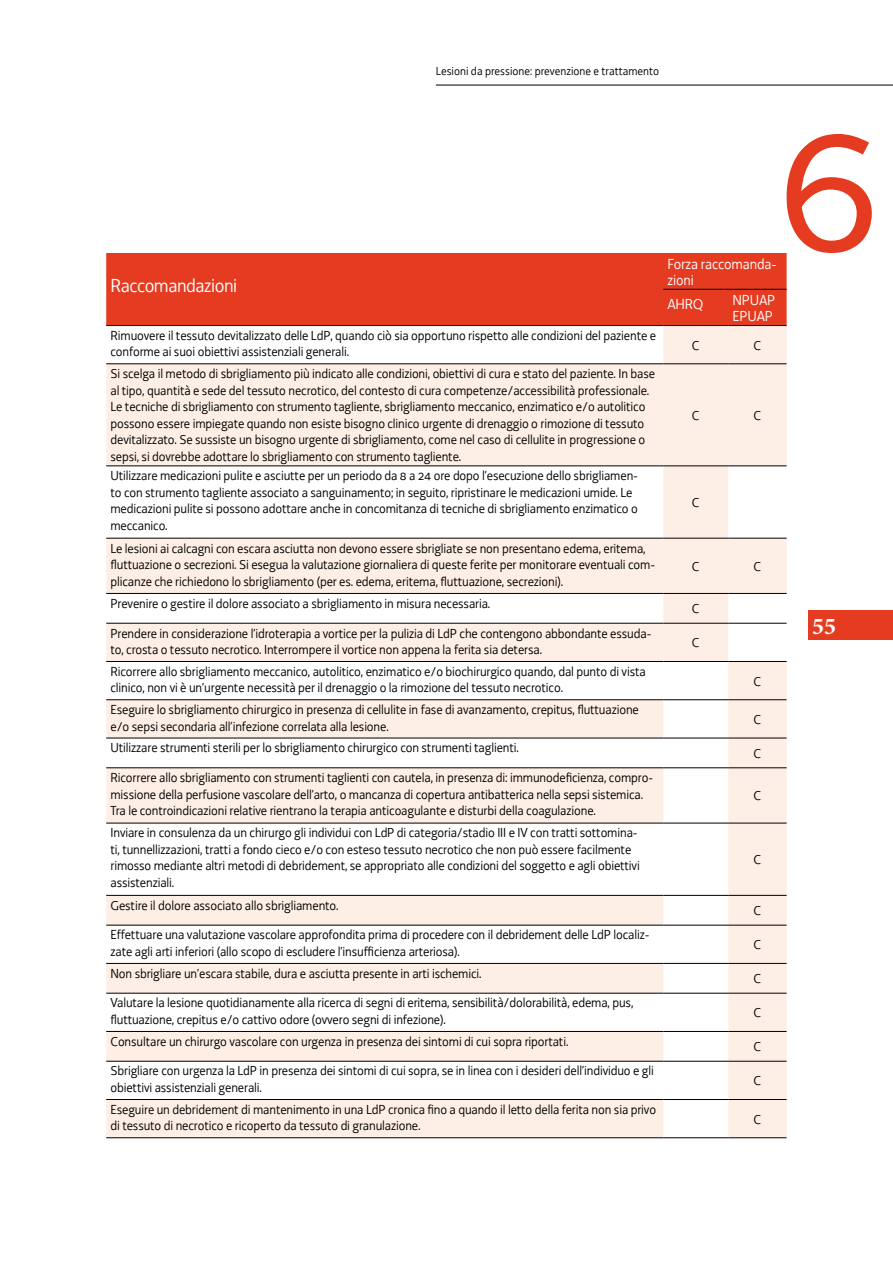
<style>
.page{position:relative;width:893px;height:1263px;background:#fff}
.page>*{position:absolute;margin:0;border:0;box-sizing:border-box;transform-origin:0 0}
.t1{font:700 24px "Minion Pro";color:#fff}
.t2{font:19.5px "Decima WE";letter-spacing:-.025em;color:#fff}
.t3{font:15px/16.5px "Decima WE";letter-spacing:-.01em;color:#fff}
.t4{font:13.5px/16.5px "Decima WE";letter-spacing:-.01em;color:#000}
.t5{font:12px "Decima WE";color:#000}
</style>
<div class="page">
<div style="left:808px;top:610px;width:85px;height:30px;background:#e53b21"></div>
<hr style="left:436px;top:85px;width:457px;height:1px;background:#000">
<svg style="left:787px;top:134px;width:85px;height:119px"></svg>
<div style="left:106px;top:253px;width:681px;height:72px;background:#e53b21"></div>
<svg style="left:106px;top:326px;width:681px;height:811px;fill:#feefe6"></svg>
<hr style="left:663px;top:289px;width:65px;height:1px;background:#000">
<hr style="left:728px;top:289px;width:59px;height:1px;background:#000">
<hr style="left:106px;top:325px;width:557px;height:1px;background:#000">
<hr style="left:663px;top:325px;width:65px;height:1px;background:#000">
<hr style="left:728px;top:325px;width:59px;height:1px;background:#000">
<hr style="left:106px;top:364px;width:557px;height:1px;background:#000">
<hr style="left:663px;top:364px;width:65px;height:1px;background:#000">
<hr style="left:728px;top:364px;width:59px;height:1px;background:#000">
<hr style="left:106px;top:466px;width:557px;height:1px;background:#000">
<hr style="left:663px;top:466px;width:65px;height:1px;background:#000">
<hr style="left:728px;top:466px;width:59px;height:1px;background:#000">
<hr style="left:106px;top:538px;width:557px;height:1px;background:#000">
<hr style="left:663px;top:538px;width:65px;height:1px;background:#000">
<hr style="left:728px;top:538px;width:59px;height:1px;background:#000">
<hr style="left:106px;top:593px;width:557px;height:1px;background:#000">
<hr style="left:663px;top:593px;width:65px;height:1px;background:#000">
<hr style="left:728px;top:593px;width:59px;height:1px;background:#000">
<hr style="left:106px;top:623px;width:557px;height:1px;background:#000">
<hr style="left:663px;top:623px;width:65px;height:1px;background:#000">
<hr style="left:728px;top:623px;width:59px;height:1px;background:#000">
<hr style="left:106px;top:661px;width:557px;height:1px;background:#000">
<hr style="left:663px;top:661px;width:65px;height:1px;background:#000">
<hr style="left:728px;top:661px;width:59px;height:1px;background:#000">
<hr style="left:106px;top:699px;width:557px;height:1px;background:#000">
<hr style="left:663px;top:699px;width:65px;height:1px;background:#000">
<hr style="left:728px;top:699px;width:59px;height:1px;background:#000">
<hr style="left:106px;top:738px;width:557px;height:1px;background:#000">
<hr style="left:663px;top:738px;width:65px;height:1px;background:#000">
<hr style="left:728px;top:738px;width:59px;height:1px;background:#000">
<hr style="left:106px;top:767px;width:557px;height:1px;background:#000">
<hr style="left:663px;top:767px;width:65px;height:1px;background:#000">
<hr style="left:728px;top:767px;width:59px;height:1px;background:#000">
<hr style="left:106px;top:823px;width:557px;height:1px;background:#000">
<hr style="left:663px;top:823px;width:65px;height:1px;background:#000">
<hr style="left:728px;top:823px;width:59px;height:1px;background:#000">
<hr style="left:106px;top:895px;width:557px;height:1px;background:#000">
<hr style="left:663px;top:895px;width:65px;height:1px;background:#000">
<hr style="left:728px;top:895px;width:59px;height:1px;background:#000">
<hr style="left:106px;top:925px;width:557px;height:1px;background:#000">
<hr style="left:663px;top:925px;width:65px;height:1px;background:#000">
<hr style="left:728px;top:925px;width:59px;height:1px;background:#000">
<hr style="left:106px;top:963px;width:557px;height:1px;background:#000">
<hr style="left:663px;top:963px;width:65px;height:1px;background:#000">
<hr style="left:728px;top:963px;width:59px;height:1px;background:#000">
<hr style="left:106px;top:993px;width:557px;height:1px;background:#000">
<hr style="left:663px;top:993px;width:65px;height:1px;background:#000">
<hr style="left:728px;top:993px;width:59px;height:1px;background:#000">
<hr style="left:106px;top:1031px;width:557px;height:1px;background:#000">
<hr style="left:663px;top:1031px;width:65px;height:1px;background:#000">
<hr style="left:728px;top:1031px;width:59px;height:1px;background:#000">
<hr style="left:106px;top:1061px;width:557px;height:1px;background:#000">
<hr style="left:663px;top:1061px;width:65px;height:1px;background:#000">
<hr style="left:728px;top:1061px;width:59px;height:1px;background:#000">
<hr style="left:106px;top:1099px;width:557px;height:1px;background:#000">
<hr style="left:663px;top:1099px;width:65px;height:1px;background:#000">
<hr style="left:728px;top:1099px;width:59px;height:1px;background:#000">
<hr style="left:106px;top:1137px;width:557px;height:1px;background:#000">
<hr style="left:663px;top:1137px;width:65px;height:1px;background:#000">
<hr style="left:728px;top:1137px;width:59px;height:1px;background:#000">
<p class="t5" style="left:436px;top:64px;width:225px">Lesioni da pressione: prevenzione e trattamento</p>
<h2 class="t2" style="left:110px;top:274px;width:128px">Raccomandazioni</h2>
<p class="t3" style="left:668px;top:255px;width:111px">Forza raccomanda&shy;zioni</p>
<p class="t3" style="left:668px;top:295px;width:37px">AHRQ</p>
<p class="t3" style="left:732px;top:292px;width:44px">NPUAP<br>EPUAP</p>
<p class="t4" style="left:110px;top:327px;width:547px">Rimuovere il tessuto devitalizzato delle LdP, quando ciò sia opportuno rispetto alle condizioni del paziente e conforme ai suoi obiettivi assistenziali generali.</p>
<p class="t4" style="left:692px;top:337px;width:9px">C</p>
<p class="t4" style="left:753px;top:337px;width:9px">C</p>
<p class="t4" style="left:110px;top:366px;width:546px">Si scelga il metodo di sbrigliamento più indicato alle condizioni, obiettivi di cura e stato del paziente. In base al tipo, quantità e sede del tessuto necrotico, del contesto di cura competenze/accessibilità professionale.<br>Le tecniche di sbrigliamento con strumento tagliente, sbrigliamento meccanico, enzimatico e/o autolitico possono essere impiegate quando non esiste bisogno clinico urgente di drenaggio o rimozione di tessuto devitalizzato. Se sussiste un bisogno urgente di sbrigliamento, come nel caso di cellulite in progressione o sepsi, si dovrebbe adottare lo sbrigliamento con strumento tagliente.</p>
<p class="t4" style="left:692px;top:407px;width:9px">C</p>
<p class="t4" style="left:753px;top:407px;width:9px">C</p>
<p class="t4" style="left:110px;top:468px;width:529px">Utilizzare medicazioni pulite e asciutte per un periodo da 8 a 24 ore dopo l’esecuzione dello sbrigliamen&shy;to con strumento tagliente associato a sanguinamento; in seguito, ripristinare le medicazioni umide. Le medicazioni pulite si possono adottare anche in concomitanza di tecniche di sbrigliamento enzimatico o meccanico.</p>
<p class="t4" style="left:110px;top:540px;width:546px">Le lesioni ai calcagni con escara asciutta non devono essere sbrigliate se non presentano edema, eritema, fluttuazione o secrezioni. Si esegua la valutazione giornaliera di queste ferite per monitorare eventuali com&shy;plicanze che richiedono lo sbrigliamento (per es. edema, eritema, fluttuazione, secrezioni).</p>
<p class="t4" style="left:692px;top:494px;width:9px">C</p>
<p class="t4" style="left:692px;top:558px;width:9px">C</p>
<p class="t4" style="left:753px;top:558px;width:9px">C</p>
<p class="t4" style="left:110px;top:595px;width:381px">Prevenire o gestire il dolore associato a sbrigliamento in misura necessaria.</p>
<p class="t4" style="left:692px;top:601px;width:9px">C</p>
<p class="t4" style="left:110px;top:625px;width:542px">Prendere in considerazione l’idroterapia a vortice per la pulizia di LdP che contengono abbondante essuda&shy;to, crosta o tessuto necrotico. Interrompere il vortice non appena la ferita sia detersa.</p>
<p class="t4" style="left:692px;top:635px;width:9px">C</p>
<p class="t4" style="left:110px;top:663px;width:537px">Ricorrere allo sbrigliamento meccanico, autolitico, enzimatico e/o biochirurgico quando, dal punto di vista clinico, non vi è un’urgente necessità per il drenaggio o la rimozione del tessuto necrotico.</p>
<p class="t4" style="left:753px;top:673px;width:9px">C</p>
<p class="t4" style="left:110px;top:701px;width:530px">Eseguire lo sbrigliamento chirurgico in presenza di cellulite in fase di avanzamento, crepitus, fluttuazione e/o sepsi secondaria all’infezione correlata alla lesione.</p>
<p class="t4" style="left:753px;top:711px;width:9px">C</p>
<p class="t4" style="left:110px;top:740px;width:410px">Utilizzare strumenti sterili per lo sbrigliamento chirurgico con strumenti taglienti.</p>
<p class="t4" style="left:753px;top:745px;width:9px">C</p>
<p class="t4" style="left:110px;top:769px;width:544px">Ricorrere allo sbrigliamento con strumenti taglienti con cautela, in presenza di: immunodeficienza, compro&shy;missione della perfusione vascolare dell’arto, o mancanza di copertura antibatterica nella sepsi sistemica.<br>Tra le controindicazioni relative rientrano la terapia anticoagulante e disturbi della coagulazione.</p>
<p class="t4" style="left:753px;top:788px;width:9px">C</p>
<p class="t4" style="left:110px;top:825px;width:531px">Inviare in consulenza da un chirurgo gli individui con LdP di categoria/stadio III e IV con tratti sottomina&shy;ti, tunnellizzazioni, tratti a fondo cieco e/o con esteso tessuto necrotico che non può essere facilmente rimosso mediante altri metodi di debridement, se appropriato alle condizioni del soggetto e agli obiettivi assistenziali.</p>
<p class="t4" style="left:753px;top:852px;width:9px">C</p>
<p class="t4" style="left:110px;top:897px;width:230px">Gestire il dolore associato allo sbrigliamento.</p>
<p class="t4" style="left:753px;top:903px;width:9px">C</p>
<p class="t4" style="left:110px;top:927px;width:540px">Effettuare una valutazione vascolare approfondita prima di procedere con il debridement delle LdP localiz&shy;zate agli arti inferiori (allo scopo di escludere l’insufficienza arteriosa).</p>
<p class="t4" style="left:753px;top:937px;width:9px">C</p>
<p class="t4" style="left:110px;top:965px;width:373px">Non sbrigliare un’escara stabile, dura e asciutta presente in arti ischemici.</p>
<p class="t4" style="left:753px;top:971px;width:9px">C</p>
<p class="t4" style="left:110px;top:995px;width:524px">Valutare la lesione quotidianamente alla ricerca di segni di eritema, sensibilità/dolorabilità, edema, pus, fluttuazione, crepitus e/o cattivo odore (ovvero segni di infezione).</p>
<p class="t4" style="left:753px;top:1005px;width:9px">C</p>
<p class="t4" style="left:110px;top:1033px;width:459px">Consultare un chirurgo vascolare con urgenza in presenza dei sintomi di cui sopra riportati.</p>
<p class="t4" style="left:753px;top:1039px;width:9px">C</p>
<p class="t4" style="left:110px;top:1063px;width:545px">Sbrigliare con urgenza la LdP in presenza dei sintomi di cui sopra, se in linea con i desideri dell’individuo e gli obiettivi assistenziali generali.</p>
<p class="t4" style="left:753px;top:1073px;width:9px">C</p>
<p class="t4" style="left:110px;top:1101px;width:547px">Eseguire un debridement di mantenimento in una LdP cronica fino a quando il letto della ferita non sia privo di tessuto di necrotico e ricoperto da tessuto di granulazione.</p>
<p class="t4" style="left:753px;top:1111px;width:9px">C</p>
<h1 class="t1" style="left:812px;top:609px;width:25px">55</h1>
</div>
